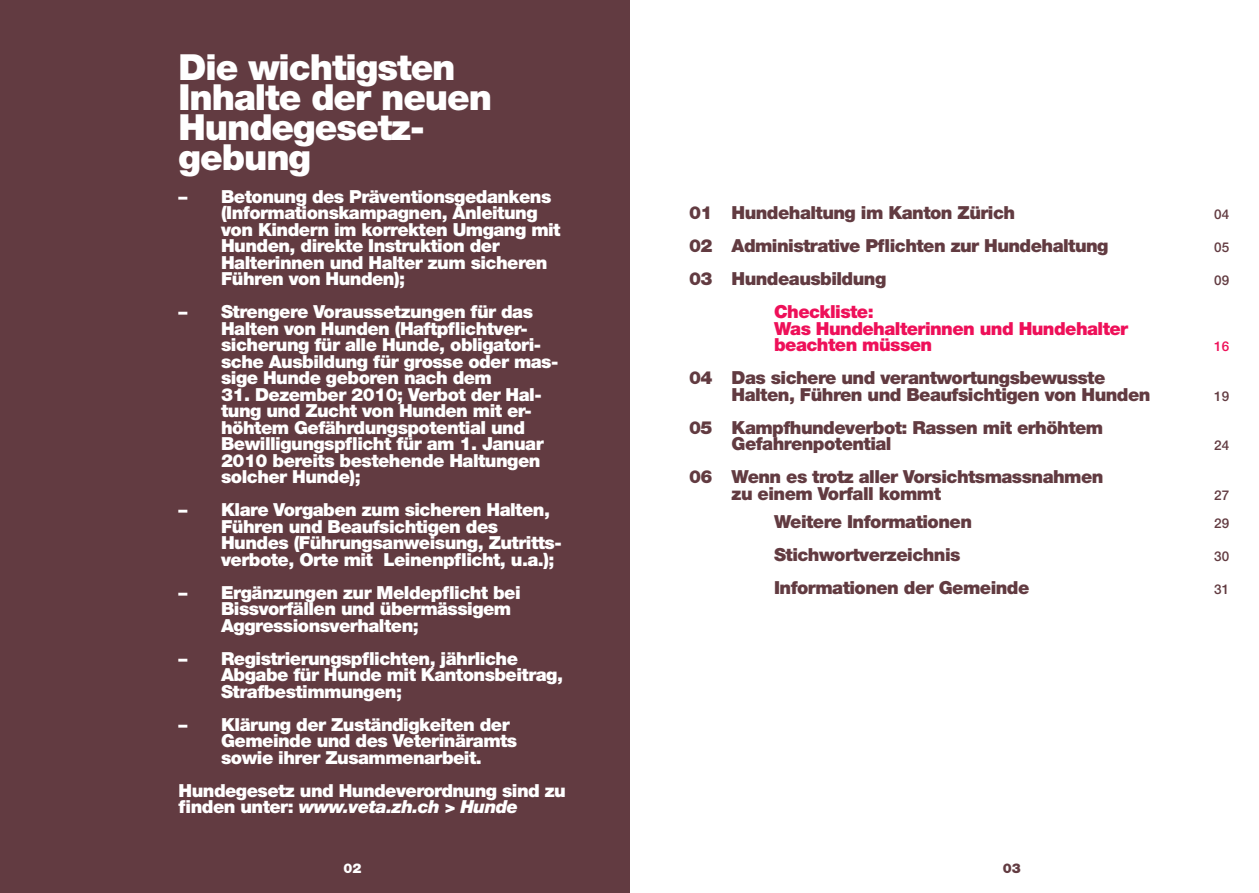
<style>
.page{position:relative;width:1259px;height:893px;background:#fff}
.page>*{position:absolute;margin:0;border:0;box-sizing:border-box;transform-origin:0 0}
.Titel_24{font:900 36px "Helvetica Neue";letter-spacing:-.03em;color:#fff}
._02b_Auszeichnung_2{font:900 18px/16.5px "Helvetica Neue";letter-spacing:-.03em;color:#fff}
._02b_Auszeichnung_2-2{font:900 18px "Helvetica Neue";letter-spacing:-.03em;color:#623b41}
._01_Text{font:900 18px "Helvetica Neue";letter-spacing:-.03em;color:#623b41}
._02b_Auszeichnung_2-3{font:900 18px/16.5px "Helvetica Neue";letter-spacing:-.03em;color:#ee1059}
._02b_Auszeichnung_2-4{font:500 13.5px "Helvetica Neue";color:#623b41}
._01_Text-2{font:500 13.5px "Helvetica Neue";color:#623b41}
.t1{font:900 13.5px "Helvetica Neue";color:#fff}
.t2{font:900 13.5px "Helvetica Neue";color:#623b41}
._02b_Auszeichnung_2-5{font:500 13.5px "Helvetica Neue";color:#ee1059}
.s1{font-style:italic}
</style>
<div class="page">
<div style="left:0;top:0;width:629px;height:893px;background:#623b41"></div>
<p class="Titel_24" style="left:179px;top:45px;width:278px">Die wichtigsten</p>
<p class="Titel_24" style="left:179px;top:75px;width:315px">Inhalte der neuen</p>
<p class="Titel_24" style="left:179px;top:105px;width:248px">Hundegesetz-</p>
<p class="Titel_24" style="left:179px;top:135px;width:134px">gebung</p>
<p class="_02b_Auszeichnung_2" style="left:221px;top:188px;width:341px;text-indent:-43px">– Betonung des Präventionsgedankens (Informationskampagnen, Anleitung von Kindern im korrekten Umgang mit Hunden, direkte Instruktion der Halterinnen und Halter zum sicheren Führen von Hunden);</p>
<p class="_02b_Auszeichnung_2" style="left:221px;top:303px;width:339px;text-indent:-43px">– Strengere Voraussetzungen für das Halten von Hunden (Haftpflichtver&shy;sicherung für alle Hunde, obligatori&shy;sche Ausbildung für grosse oder mas&shy;sige Hunde geboren nach dem</p>
<p class="_02b_Auszeichnung_2" style="left:221px;top:386px;width:324px">31. Dezember 2010; Verbot der Hal&shy;tung und Zucht von Hunden mit er&shy;höhtem Gefährdungspotential und<br>Bewilligungspflicht für am 1. Januar<br>2010 bereits bestehende Haltungen solcher Hunde);</p>
<p class="_02b_Auszeichnung_2" style="left:221px;top:501px;width:342px;text-indent:-43px">– Klare Vorgaben zum sicheren Halten, Führen und Beaufsichtigen des Hundes (Führungsanweisung, Zutritts&shy;verbote, Orte mit Leinenpflicht, u.a.);</p>
<p class="_02b_Auszeichnung_2" style="left:221px;top:584px;width:301px;text-indent:-43px">– Ergänzungen zur Meldepflicht bei<br>Bissvorfällen und übermässigem<br>Aggressionsverhalten;</p>
<p class="_02b_Auszeichnung_2" style="left:221px;top:650px;width:343px;text-indent:-43px">– Registrierungspflichten, jährliche<br>Abgabe für Hunde mit Kantonsbeitrag,<br>Strafbestimmungen;</p>
<p class="_02b_Auszeichnung_2" style="left:221px;top:716px;width:298px;text-indent:-43px">– Klärung der Zuständigkeiten der<br>Gemeinde und des Veterinäramts sowie ihrer Zusammenarbeit.</p>
<p class="_02b_Auszeichnung_2" style="left:179px;top:782px;width:389px">Hundegesetz und Hundeverordnung sind zu finden unter: <span class="s1">www.veta.zh.ch</span> &gt; <span class="s1">Hunde</span></p>
<p class="_02b_Auszeichnung_2-2" style="left:689px;top:202px;width:328px">01 Hundehaltung im Kanton Zürich</p>
<p class="_02b_Auszeichnung_2-4" style="left:1214px;top:206px;width:17px">04</p>
<p class="_02b_Auszeichnung_2-2" style="left:689px;top:235px;width:421px">02 Administrative Pflichten zur Hundehaltung</p>
<p class="_02b_Auszeichnung_2-4" style="left:1214px;top:239px;width:17px">05</p>
<p class="_02b_Auszeichnung_2-2" style="left:689px;top:268px;width:199px">03 Hundeausbildung</p>
<p class="_02b_Auszeichnung_2-4" style="left:1214px;top:272px;width:17px">09</p>
<p class="_02b_Auszeichnung_2-3" style="left:774px;top:303px;width:356px">Checkliste:<br>Was Hundehalterinnen und Hundehalter</p>
<p class="_02b_Auszeichnung_2-3" style="left:774px;top:336px;width:160px">beachten müssen</p>
<p class="_02b_Auszeichnung_2-5" style="left:1214px;top:338px;width:17px">16</p>
<p class="_02b_Auszeichnung_2-2" style="left:689px;top:367px;width:418px">04 Das sichere und verantwortungsbewusste</p>
<p class="_02b_Auszeichnung_2-2" style="left:731px;top:383px;width:420px">Halten, Führen und Beaufsichtigen von Hunden</p>
<p class="_02b_Auszeichnung_2-4" style="left:1214px;top:388px;width:17px">19</p>
<p class="_02b_Auszeichnung_2-2" style="left:689px;top:416px;width:416px">05 Kampfhundeverbot: Rassen mit erhöhtem</p>
<p class="_02b_Auszeichnung_2-2" style="left:731px;top:433px;width:162px">Gefahrenpotential</p>
<p class="_02b_Auszeichnung_2-4" style="left:1214px;top:437px;width:17px">24</p>
<p class="_02b_Auszeichnung_2-2" style="left:689px;top:466px;width:416px">06 Wenn es trotz aller Vorsichtsmassnahmen</p>
<p class="_02b_Auszeichnung_2-2" style="left:731px;top:482px;width:211px">zu einem Vorfall kommt</p>
<p class="_02b_Auszeichnung_2-4" style="left:1214px;top:487px;width:17px">27</p>
<p class="_01_Text" style="left:774px;top:511px;width:199px">Weitere Informationen</p>
<p class="_01_Text-2" style="left:1214px;top:515px;width:17px">29</p>
<p class="_01_Text" style="left:774px;top:544px;width:188px">Stichwortverzeichnis</p>
<p class="_01_Text-2" style="left:1214px;top:548px;width:17px">30</p>
<p class="_01_Text" style="left:774px;top:577px;width:257px">Informationen der Gemeinde</p>
<p class="_01_Text-2" style="left:1214px;top:581px;width:17px">31</p>
<p class="t1" style="left:343px;top:860px;width:20px">02</p>
<p class="t2" style="left:1002px;top:860px;width:20px">03</p>
</div>
